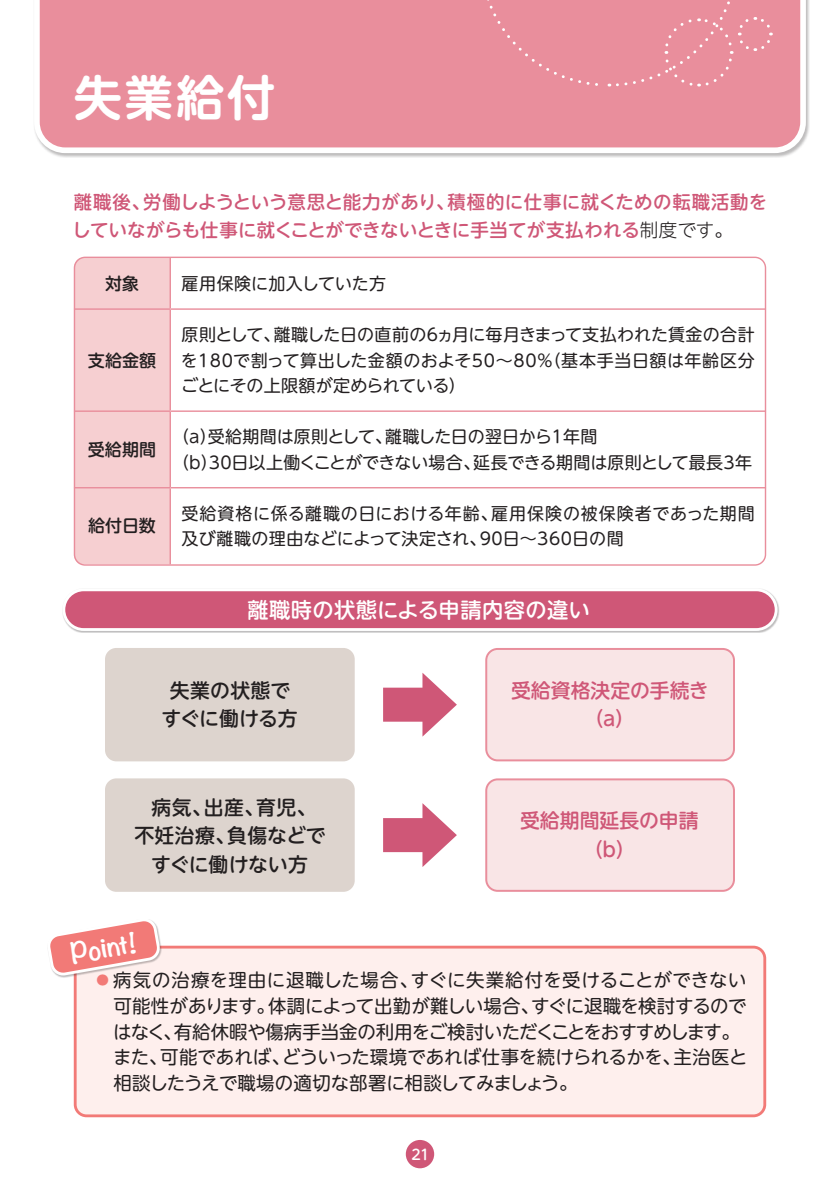
<style>
.page{position:relative;width:840px;height:1191px;background:#fff}
.page>*{position:absolute;margin:0;border:0;box-sizing:border-box;transform-origin:0 0}
.t1{font:700 48.2px "UD Shin M Go Pro De";color:#fff}
.t2{font:700 25.6px "Noteworthy";color:#fff}
.t3{font:500 21.2px "UD Shin M Go Pro";letter-spacing:.015em;color:#fff}
.t4{font:500 19.8px/28.4px "UD Shin M Go Pro";letter-spacing:.005em;color:#231f20;text-align:center}
.t5{font:500 19.8px/28.4px "UD Shin M Go Pro";color:#cf5777;text-align:center}
.t6{font:18.4px "UD Shin M Go Pro";letter-spacing:-.005em;color:#231f20}
.t7{font:500 18.4px/28.4px "UD Shin M Go Pro";letter-spacing:.015em;color:#cf5777}
.t8{font:18.4px "UD Shin M Go Pro";letter-spacing:-.035em;color:#231f20}
.t9{font:18.4px "UD Shin M Go Pro";letter-spacing:.03em;color:#231f20}
.t10{font:17px/25.6px "UD Shin M Go Pro";letter-spacing:.015em;color:#231f20;text-align:justify}
.t11{font:17px/25.6px "UD Shin M Go Pro";letter-spacing:-.005em;color:#231f20}
.t12{font:500 17px "UD Shin M Go Pro";color:#231f20}
.t13{font:500 14.2px "UD Shin M Go Pro";color:#fff}
.s1{font-weight:300;color:#231f20}
.s2{color:#f27a77}
</style>
<div class="page">
<svg style="left:34px;top:0;width:774px;height:156px;background:#e997a3"></svg>
<div style="left:74px;top:258px;width:95px;height:306px;background:#f6cfd1"></div>
<hr style="left:169px;top:258px;width:2px;height:50px;background:#e98e9c">
<hr style="left:170px;top:308px;width:595px;height:2px;background:#e98e9c">
<hr style="left:169px;top:310px;width:2px;height:100px;background:#e98e9c">
<hr style="left:169px;top:412px;width:2px;height:75px;background:#e98e9c">
<hr style="left:169px;top:488px;width:2px;height:76px;background:#e98e9c">
<hr style="left:74px;top:308px;width:96px;height:2px;background:#e98e9c">
<hr style="left:74px;top:410px;width:96px;height:2px;background:#e98e9c">
<hr style="left:170px;top:410px;width:595px;height:2px;background:#e98e9c">
<hr style="left:74px;top:487px;width:96px;height:1px;background:#e98e9c">
<hr style="left:170px;top:487px;width:595px;height:1px;background:#e98e9c">
<div style="left:62px;top:588px;width:717px;height:45px;background:#231f20;opacity:.3"></div>
<div style="left:64px;top:590px;width:711px;height:39px;background:#cf5777;border-radius:20px"></div>
<div style="left:62px;top:588px;width:715px;height:43px;border:3px solid #fff;border-radius:20px"></div>
<div style="left:105px;top:648px;width:249px;height:113px;background:#ddd4ce;border-radius:11px"></div>
<div style="left:486px;top:649px;width:247px;height:111px;background:#f9e5e6;border-radius:11px"></div>
<div style="left:485px;top:648px;width:249px;height:113px;border:2px solid #e98e9c;border-radius:11px"></div>
<div style="left:383px;top:687px;width:52px;height:34px;background:#cf5777"></div>
<svg style="left:422px;top:673px;width:34px;height:63px"></svg>
<div style="left:105px;top:778px;width:249px;height:113px;background:#ddd4ce;border-radius:11px"></div>
<div style="left:486px;top:779px;width:247px;height:112px;background:#f9e5e6;border-radius:11px"></div>
<div style="left:485px;top:778px;width:249px;height:113px;border:2px solid #e98e9c;border-radius:11px"></div>
<div style="left:383px;top:818px;width:52px;height:34px;background:#cf5777"></div>
<svg style="left:422px;top:803px;width:34px;height:64px"></svg>
<div style="left:75px;top:947px;width:689px;height:168px;background:#feefed;border-radius:11px"></div>
<div style="left:74px;top:945px;width:691px;height:172px;border:3px solid #f27a77;border-radius:11px"></div>
<div style="left:47px;top:919px;width:115px;height:59px;background:#231f20;opacity:.3"></div>
<svg style="left:48px;top:919px;width:111px;height:56px"></svg>
<div style="left:478px;top:0;width:295px;height:88px;background:#e98e9c"></div>
<div style="left:405px;top:1140px;width:29px;height:28px;background:#cf5777;border-radius:50%"></div>
<h1 class="t1" style="left:74px;top:59px;width:203px">失業給付</h1>
<p class="t7" style="left:72px;top:187px;width:696px">離職後、労働しようという意思と能力があり、積極的に仕事に就くための転職活動をしていながらも仕事に就くことができないときに手当てが支払われる<span class="s1">制度です。</span></p>
<p class="t12" style="left:105px;top:270px;width:36px">対象</p>
<p class="t10" style="left:181px;top:270px;width:206px">雇用保険に加入していた方</p>
<p class="t12" style="left:88px;top:346px;width:70px">支給金額</p>
<p class="t12" style="left:88px;top:435px;width:70px">受給期間</p>
<p class="t12" style="left:88px;top:512px;width:69px">給付日数</p>
<p class="t10" style="left:181px;top:321px;width:575px">原則として、離職した日の直前の6ヵ月に毎月きまって支払われた賃金の合計を180で割って算出した金額のおよそ50～80％（基本手当日額は年齢区分ごとにその上限額が定められている）</p>
<p class="t11" style="left:172px;top:423px;width:580px">（a）受給期間は原則として、離職した日の翌日から1年間<br>（b）30日以上働くことができない場合、延長できる期間は原則として最長3年</p>
<p class="t10" style="left:181px;top:499px;width:574px">受給資格に係る離職の日における年齢、雇用保険の被保険者であった期間及び離職の理由などによって決定され、90日～360日の間</p>
<p class="t3" style="left:247px;top:592px;width:343px">離職時の状態による申請内容の違い</p>
<p class="t4" style="left:161px;top:675px;width:137px">失業の状態ですぐに働ける方</p>
<p class="t5" style="left:511px;top:675px;width:199px">受給資格決定の手続き（a）</p>
<p class="t4" style="left:134px;top:792px;width:193px">病気、出産、育児、<br>不妊治療、負傷などですぐに働けない方</p>
<h2 class="t2" style="left:67px;top:931px;width:68px;rotate:-10deg">Point!</h2>
<p class="t5" style="left:520px;top:805px;width:180px">受給期間延長の申請（b）</p>
<p class="t9" style="left:94px;top:965px;width:653px"><span class="s2">◦</span>病気の治療を理由に退職した場合、すぐに失業給付を受けることができない</p>
<p class="t6" style="left:113px;top:991px;width:634px">可能性があります。体調によって出勤が難しい場合、すぐに退職を検討するので</p>
<p class="t8" style="left:113px;top:1016px;width:628px">はなく、有給休暇や傷病手当金の利用をご検討いただくことをおすすめします。</p>
<p class="t6" style="left:94px;top:1042px;width:655px">　また、可能であれば、どういった環境であれば仕事を続けられるかを、主治医と</p>
<p class="t6" style="left:113px;top:1067px;width:465px">相談したうえで職場の適切な部署に相談してみましょう。</p>
<p class="t13" style="left:411px;top:1143px;width:20px">21</p>
</div>
